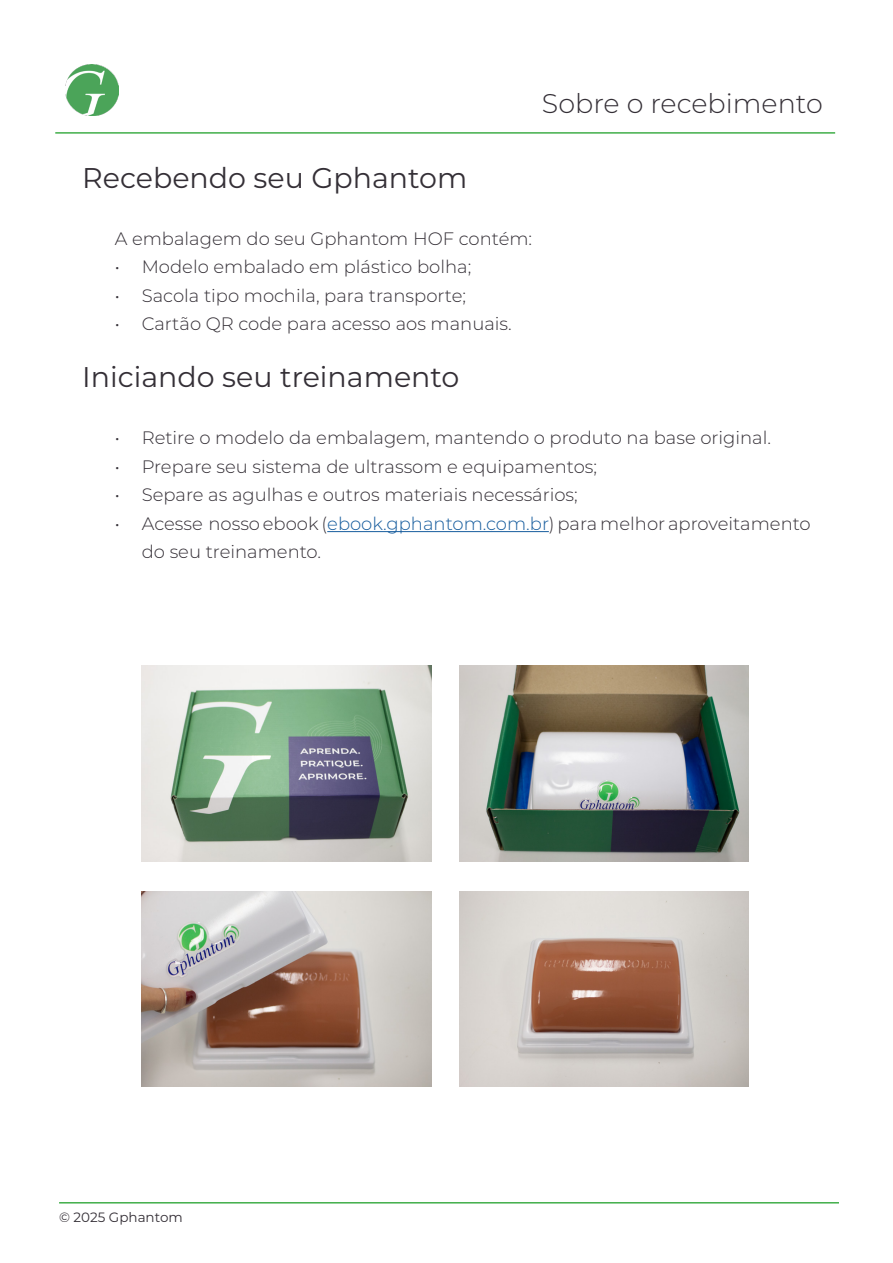
<style>
.page{position:relative;width:893px;height:1263px;background:#fff}
.page>*{position:absolute;margin:0;border:0;box-sizing:border-box;transform-origin:0 0}
.t1{font:28.5px "Montserrat";color:#342f36}
.t2{font:300 27px "Montserrat";color:#342f36}
.t3{font:300 18px/28.5px "Montserrat";color:#342f36}
.t4{font:13.5px "Montserrat";color:#342f36}
.s1{color:#175d9e}
</style>
<div class="page">
<hr style="left:327px;top:531px;width:222px;height:1px;background:#175d9e">
<hr style="left:55px;top:132px;width:780px;height:2px;background:#40ae49">
<img style="left:66px;top:65px;width:52px;height:50px">
<hr style="left:59px;top:1202px;width:780px;height:1px;background:#40ae49">
<img style="left:142px;top:666px;width:289px;height:195px">
<img style="left:459px;top:666px;width:290px;height:195px">
<img style="left:142px;top:891px;width:289px;height:196px">
<img style="left:459px;top:891px;width:290px;height:196px">
<p class="t2" style="left:542px;top:85px;width:282px">Sobre o recebimento</p>
<p class="t1" style="left:82px;top:158px;width:387px">Recebendo seu Gphantom</p>
<p class="t3" style="left:115px;top:224px;width:419px">A embalagem do seu Gphantom HOF contém:</p>
<p class="t3" style="left:115px;top:252px;width:358px">• Modelo embalado em plástico bolha;</p>
<p class="t3" style="left:115px;top:281px;width:353px">• Sacola tipo mochila, para transporte;</p>
<p class="t3" style="left:115px;top:309px;width:399px">• Cartão QR code para acesso aos manuais.</p>
<p class="t1" style="left:82px;top:358px;width:379px">Iniciando seu treinamento</p>
<p class="t3" style="left:115px;top:423px;width:658px">• Retire o modelo da embalagem, mantendo o produto na base original.</p>
<p class="t3" style="left:115px;top:452px;width:484px">• Prepare seu sistema de ultrassom e equipamentos;</p>
<p class="t3" style="left:115px;top:480px;width:464px">• Separe as agulhas e outros materiais necessários;</p>
<p class="t3" style="left:142px;top:509px;width:670px;text-indent:-27px">• Acesse nosso ebook (<span class="s1">ebook.gphantom.com.br</span>) para melhor aproveitamento do seu treinamento.</p>
<p class="t4" style="left:59px;top:1208px;width:125px">© 2025 Gphantom</p>
</div>
